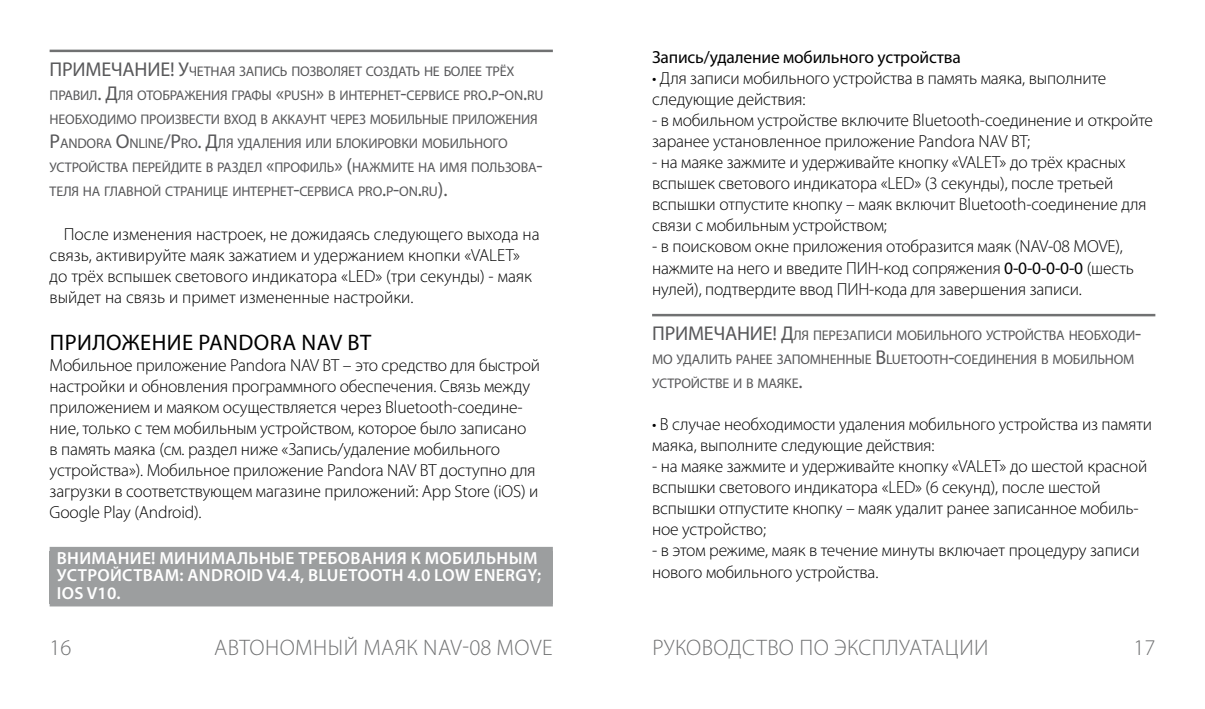
<style>
.page{position:relative;width:1205px;height:709px;background:#fff}
.page>*{position:absolute;margin:0;border:0;box-sizing:border-box;transform-origin:0 0}
.t1{font:300 22.5px "Myriad Pro";letter-spacing:.02em;color:#707172}
.t2{font:22.5px "Myriad Pro";letter-spacing:.02em;color:#000}
.t3{font:20px "Myriad Pro";letter-spacing:-.01em;color:#58585a}
.t4{font:300 17.5px/21px "Myriad Pro";letter-spacing:-.01em;color:#000}
.t5{font:600 17.5px/17.5px "Myriad Pro";letter-spacing:.02em;color:#fff}
.t6{font:17.5px "Myriad Pro";letter-spacing:-.01em;color:#000}
.t7{font:14px/24px "Myriad Pro";letter-spacing:-.015em;color:#58585a}
.s1{font-size:14px}
.s2{font-size:20px}
.s3{font-weight:400}
</style>
<div class="page">
<div style="left:50px;top:551px;width:503px;height:52px;background:#9c9e9f"></div>
<div style="left:50px;top:547px;width:503px;height:10px;background:#9c9e9f"></div>
<div style="left:50px;top:599px;width:503px;height:7px;background:#9c9e9f"></div>
<hr style="left:50px;top:50px;width:503px;height:2px;background:#707172">
<hr style="left:652px;top:314px;width:503px;height:2px;background:#707172">
<p class="t3" style="left:50px;top:57px;width:206px">ПРИМЕЧАНИЕ! У<span class="s1">ЧЕТНАЯ ЗАПИ</span></p>
<p class="t7" style="left:50px;top:59px;width:466px;text-indent:222px">СЬ ПОЗВОЛЯЕТ СОЗДАТЬ НЕ БОЛЕЕ ТРЁХ<br>ПРАВИЛ<span class="s2">. Д</span>ЛЯ ОТОБРАЖЕНИЯ ГРАФЫ <span class="s2">«</span>PUSH<span class="s2">»</span> В ИНТЕРНЕ</p>
<p class="t7" style="left:394px;top:83px;width:151px">Т<span class="s2">-</span>СЕРВИСЕ PRO<span class="s2">.</span>P<span class="s2">-</span>ON<span class="s2">.</span>RU</p>
<p class="t7" style="left:50px;top:107px;width:490px;text-indent:309px">З МОБИЛЬНЫЕ ПРИЛОЖЕНИЯ<br><span class="s2">P</span>ANDORA <span class="s2">O</span>NLINE<span class="s2">/P</span>RO<span class="s2">. Д</span>ЛЯ УДАЛЕНИЯ ИЛИ БЛОКИРОВКИ МОБИЛЬНОГО<br>УСТРОЙСТВА ПЕРЕ</p>
<p class="t7" style="left:50px;top:107px;width:289px">НЕОБХОДИМО ПРОИЗВЕСТИ ВХОД В АККАУНТ ЧЕРЕ</p>
<p class="t7" style="left:50px;top:155px;width:494px;text-indent:112px">ЙДИТЕ В РАЗДЕЛ <span class="s2">«</span>ПРОФИЛЬ<span class="s2">» (</span>НАЖМИТЕ НА ИМЯ ПОЛЬЗОВА<span class="s2">-<br></span>ТЕЛЯ НА ГЛАВНОЙ СТРАНИ</p>
<p class="t7" style="left:213px;top:179px;width:53px">ЦЕ ИНТЕРНЕ</p>
<p class="t7" style="left:287px;top:179px;width:162px">Т<span class="s2">-</span>СЕРВИСА PRO<span class="s2">.</span>P<span class="s2">-</span>ON<span class="s2">.</span>RU<span class="s2">).</span></p>
<p class="t4" style="left:50px;top:223px;width:491px;text-indent:14px">После изменения настроек, не дожидаясь следующего выхода на связь, активируйте маяк зажатием и удержанием кнопки «VALET» до трёх вспышек светового индикатора «LED» (три секунды) - маяк выйдет на связь и примет измененные настройки.</p>
<p class="t2" style="left:50px;top:329px;width:323px">ПРИЛОЖЕНИЕ PANDORA NAV BT</p>
<p class="t4" style="left:50px;top:355px;width:492px">Мобильное приложение Pandora NAV BT – это средство для быстрой настройки и обновления программного обеспечения. Связь между приложением и маяком осуществляется через Bluetooth-соедине&shy;ние, только с тем мобильным устройством, которое было записано<br>в память маяка (см. раздел ниже «Запись/удаление мобильного устройства»). Мобильное приложение Pandora NAV BT доступно для загрузки в соответствующем магазине приложений: App Store (iOS) и Google Play (Android).</p>
<p class="t5" style="left:57px;top:549px;width:486px">ВНИМАНИЕ! МИНИМАЛЬНЫЕ ТРЕБОВАНИЯ К МОБИЛЬНЫМ<br>УСТРОЙСТВАМ: ANDROID V4.4, BLUETOOTH 4.0 LOW ENERGY;<br>IOS V10.</p>
<p class="t6" style="left:652px;top:46px;width:310px">Запись/удаление мобильного устройства</p>
<p class="t4" style="left:652px;top:67px;width:456px">• Для записи мобильного устройства в память маяка, выполните следующие действия:</p>
<p class="t4" style="left:652px;top:109px;width:502px">- в мобильном устройстве включите Bluetooth-соединение и откройте заранее установленное приложение Pandora NAV BT;</p>
<p class="t4" style="left:652px;top:151px;width:496px">- на маяке зажмите и удерживайте кнопку «VALET» до трёх красных вспышек светового индикатора «LED» (3 секунды), после третьей вспышки отпустите кнопку – маяк включит Bluetooth-соединение для связи с мобильным устройством;</p>
<p class="t4" style="left:652px;top:235px;width:483px;line-height:21.8px">- в поисковом окне приложения отобразится маяк (NAV-08 MOVE), нажмите на него и введите ПИН-код сопряжения <span class="s3">0-0-0-0-0-0</span> (шесть нулей), подтвердите ввод ПИН-кода для завершения записи.</p>
<p class="t3" style="left:652px;top:321px;width:169px">ПРИМЕЧАНИЕ! Д<span class="s1">ЛЯ ПЕРЕ</span></p>
<p class="t7" style="left:842px;top:323px;width:16px">ЗАПИ</p>
<p class="t7" style="left:875px;top:323px;width:267px">СИ МОБИЛЬНОГО УСТРОЙСТВА НЕОБХОДИ<span class="s2">-</span></p>
<p class="t7" style="left:652px;top:347px;width:92px">МО УДАЛИТЬ РАНЕЕ</p>
<p class="t7" style="left:777px;top:347px;width:43px">ЗАПОМНЕНН</p>
<p class="t7" style="left:854px;top:347px;width:142px">ЫЕ <span class="s2">B</span>LUETOOTH<span class="s2">-</span>СОЕДИНЕНИ</p>
<p class="t7" style="left:1029px;top:347px;width:105px">Я В МОБИЛЬНОМ</p>
<p class="t7" style="left:652px;top:371px;width:152px">УСТРОЙСТВЕ И В МАЯКЕ<span class="s2">.</span></p>
<p class="t4" style="left:652px;top:414px;width:501px">• В случае необходимости удаления мобильного устройства из памяти маяка, выполните следующие действия:</p>
<p class="t4" style="left:652px;top:456px;width:497px">- на маяке зажмите и удерживайте кнопку «VALET» до шестой красной вспышки светового индикатора «LED» (6 секунд), после шестой вспышки отпустите кнопку – маяк удалит ранее записанное мобиль&shy;ное устройство;</p>
<p class="t4" style="left:652px;top:540px;width:489px">- в этом режиме, маяк в течение минуты включает процедуру записи нового мобильного устройства.</p>
<p class="t1" style="left:50px;top:633px;width:23px">16</p>
<p class="t1" style="left:214px;top:634px;width:340px">АВТОНОМНЫЙ МАЯК NAV-08 MOVE</p>
<p class="t1" style="left:652px;top:634px;width:338px">РУКОВОДСТВО ПО ЭКСПЛУАТАЦИИ</p>
<p class="t1" style="left:1133px;top:633px;width:23px">17</p>
</div>
